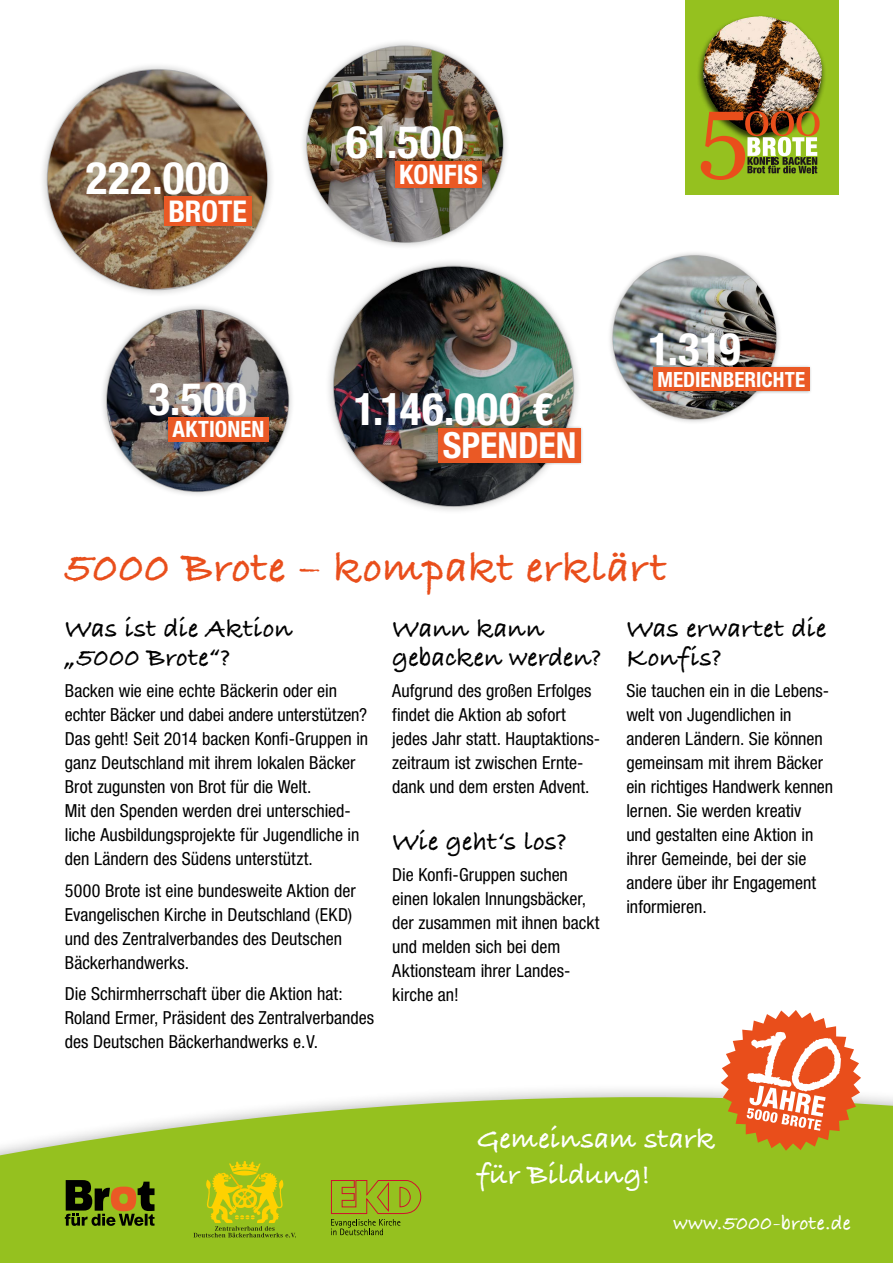
<style>
.page{position:relative;width:893px;height:1263px;background:#fff}
.page>*{position:absolute;margin:0;border:0;box-sizing:border-box;transform-origin:0 0}
.t1{font:700 condensed 45px "Helvetica Neue LT Std";letter-spacing:.015em;color:#fff}
.t2{font:700 45px "Bradley Hand ITCTT";letter-spacing:.02em;color:#e94e1b}
.t3{font:700 condensed 36px "Helvetica Neue LT Std";color:#fff}
.t4{font:700 30px/36px "Bradley Hand ITCTT";letter-spacing:.01em;color:#fff}
.t5{font:700 condensed 30px "Helvetica Neue LT Std";color:#fff}
.t6{font:700 27px/28.5px "Bradley Hand ITCTT";letter-spacing:.01em;color:#000}
.t7{font:700 condensed 27px "Helvetica Neue LT Std";letter-spacing:.005em;color:#fff}
.t8{font:700 condensed 22.5px "Helvetica Neue LT Std";letter-spacing:.005em;color:#fff}
.t9{font:700 21px "Bradley Hand ITCTT";letter-spacing:.025em;color:#fff}
.t10{font:700 condensed 21px "Helvetica Neue LT Std";color:#fff}
.t11{font:condensed 18px/24px "Helvetica Neue LT Std";color:#000}
</style>
<div class="page">
<div style="left:325px;top:258px;width:258px;height:257px;background:#000;opacity:.3"></div>
<div style="left:607px;top:250px;width:175px;height:175px;background:#000;opacity:.3"></div>
<div style="left:300px;top:39px;width:211px;height:211px;background:#000;opacity:.3"></div>
<div style="left:100px;top:303px;width:196px;height:196px;background:#000;opacity:.3"></div>
<div style="left:0;top:1083px;width:893px;height:180px;background:#000;opacity:.3"></div>
<svg style="left:0;top:1097px;width:893px;height:166px;background:#9fc635"></svg>
<div style="left:39px;top:61px;width:237px;height:237px;background:#000;opacity:.3"></div>
<svg style="left:193px;top:1161px;width:103px;height:76px;background:#afc015"></svg>
<svg style="left:331px;top:1179px;width:91px;height:56px;background:#94a81e"></svg>
<svg style="left:65px;top:1180px;width:90px;height:46px;background:#5e6212"></svg>
<div style="left:685px;top:0;width:154px;height:194px;background:#95c11f"></div>
<div style="left:697px;top:15px;width:130px;height:128px;background:#000;opacity:.75"></div>
<img style="left:703px;top:16px;width:57px;height:57px">
<svg style="left:701px;top:111px;width:119px;height:69px"></svg>
<img style="left:333px;top:266px;width:241px;height:241px;border-radius:50%">
<img style="left:612px;top:255px;width:165px;height:165px;border-radius:50%">
<img style="left:306px;top:46px;width:198px;height:197px;border-radius:50%">
<img style="left:106px;top:309px;width:183px;height:183px;border-radius:50%">
<svg style="left:47px;top:69px;width:221px;height:221px;background:#81674d"></svg>
<div style="left:161px;top:193px;width:93px;height:36px;background:#000;opacity:.3"></div>
<div style="left:164px;top:196px;width:87px;height:30px;background:#ea5925"></div>
<div style="left:650px;top:365px;width:162px;height:29px;background:#000;opacity:.3"></div>
<div style="left:653px;top:367px;width:156px;height:24px;background:#ea5925"></div>
<div style="left:393px;top:159px;width:91px;height:32px;background:#000;opacity:.3"></div>
<div style="left:395px;top:161px;width:87px;height:27px;background:#ea5925"></div>
<div style="left:165px;top:414px;width:107px;height:30px;background:#000;opacity:.3"></div>
<div style="left:168px;top:417px;width:101px;height:24px;background:#ea5925"></div>
<div style="left:435px;top:425px;width:149px;height:40px;background:#000;opacity:.3"></div>
<div style="left:439px;top:428px;width:142px;height:34px;background:#ea5925"></div>
<svg style="left:721px;top:1010px;width:140px;height:141px"></svg>
<h1 class="t1" style="left:86px;top:150px;width:145px">222.000</h1>
<h3 class="t5" style="left:168px;top:193px;width:80px">BROTE</h3>
<h1 class="t1" style="left:346px;top:115px;width:119px">61.500</h1>
<h3 class="t7" style="left:399px;top:159px;width:80px">KONFIS</h3>
<h1 class="t1" style="left:148px;top:371px;width:100px">3.500</h1>
<h1 class="t1" style="left:354px;top:382px;width:201px">1.146.000 €</h1>
<p class="t8" style="left:173px;top:415px;width:93px">AKTIONEN</p>
<h2 class="t3" style="left:443px;top:423px;width:135px">SPENDEN</h2>
<h1 class="t1" style="left:648px;top:322px;width:94px">1.319</h1>
<p class="t10" style="left:657px;top:367px;width:149px">MEDIENBERICHTE</p>
<h1 class="t2" style="left:65px;top:533px;width:603px">5000 Brote – kompakt erklärt</h1>
<h3 class="t6" style="left:65px;top:613px;width:229px">Was ist die Aktion „5000 Brote“?</h3>
<p class="t11" style="left:65px;top:678px;width:305px">Backen wie eine echte Bäckerin oder ein echter Bäcker und dabei andere unterstützen?<br>Das geht! Seit 2014 backen Konfi-Gruppen in ganz Deutschland mit ihrem lokalen Bäcker Brot zugunsten von Brot für die Welt.<br>Mit den Spenden werden drei unterschied&shy;liche Ausbildungsprojekte für Jugendliche in den Ländern des Südens unterstützt.</p>
<p class="t11" style="left:65px;top:878px;width:292px">5000 Brote ist eine bundesweite Aktion der Evangelischen Kirche in Deutschland (EKD) und des Zentralverbandes des Deutschen Bäckerhandwerks.</p>
<p class="t11" style="left:65px;top:981px;width:311px">Die Schirmherrschaft über die Aktion hat:<br>Roland Ermer, Präsi dent des Zentralverbandes des Deutschen Bäckerhandwerks e.V.</p>
<h3 class="t6" style="left:392px;top:613px;width:211px">Wann kann gebacken werden?</h3>
<p class="t11" style="left:392px;top:678px;width:209px">Aufgrund des großen Erfolges findet die Aktion ab sofort jedes Jahr statt. Hauptaktions&shy;zeitraum ist zwischen Ernte&shy;dank und dem ersten Advent.</p>
<h3 class="t6" style="left:392px;top:826px;width:176px">Wie geht‘s los?</h3>
<p class="t11" style="left:392px;top:862px;width:209px">Die Konfi-Gruppen suchen einen lokalen Innungsbäcker, der zusammen mit ihnen backt und melden sich bei dem<br>Aktionsteam ihrer Landes&shy;kirche an!</p>
<h3 class="t6" style="left:626px;top:613px;width:201px">Was erwartet die<br>Konfis?</h3>
<p class="t11" style="left:626px;top:678px;width:208px">Sie tauchen ein in die Lebens&shy;welt von Jugendlichen in anderen Ländern. Sie können gemeinsam mit ihrem Bäcker ein richtiges Handwerk kennen lernen. Sie werden kreativ<br>und gestalten eine Aktion in ihrer Gemeinde, bei der sie andere über ihr Engagement informieren.</p>
<h3 class="t4" style="left:477px;top:1120px;width:239px">Gemeinsam stark für Bildung!</h3>
<p class="t9" style="left:673px;top:1207px;width:179px">www.5000-brote.de</p>
</div>
